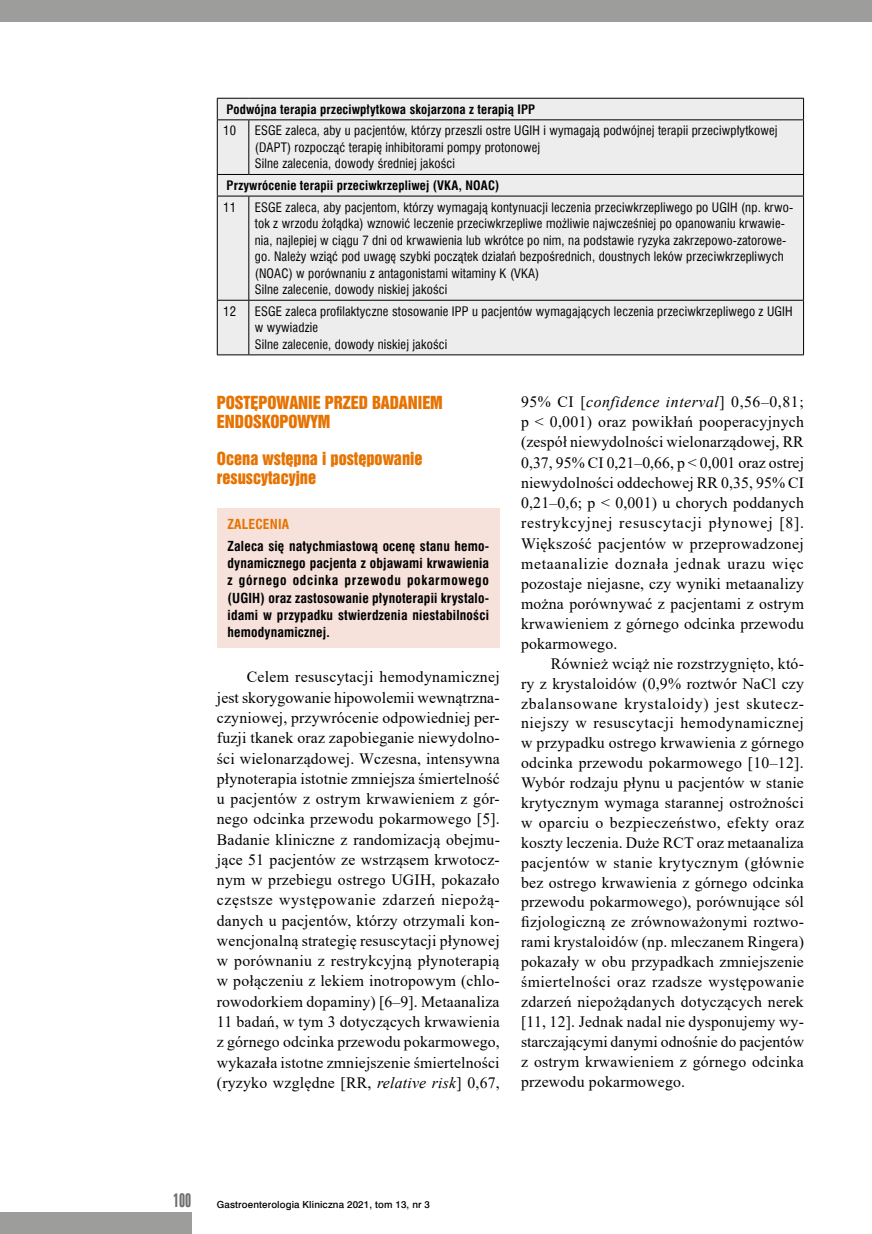
<style>
.page{position:relative;width:872px;height:1234px;background:#fff}
.page>*{position:absolute;margin:0;border:0;box-sizing:border-box;transform-origin:0 0}
.t1{font:18px "Swis 924 EU";color:#706f6f}
.t2{font:16.5px/18.8px "Swis 921 EU";color:#e67200}
.t3{font:15.75px/20px "Times New Roman";letter-spacing:.015em;color:#000;text-align:justify}
.t4{font:700 13.5px/17.2px "Swis 721 Cn EU";letter-spacing:.015em;color:#000;text-align:justify}
.t5{font:700 13.5px "Swis 721 Cn EU";letter-spacing:.015em;color:#e67200}
.t6{font:12.75px/16.5px "Swis 721 Cn EU";letter-spacing:.01em;color:#000}
.t7{font:700 12.75px "Swis 721 Cn EU";letter-spacing:.01em;color:#000}
.t8{font:9.75px "Swis 721 Md EU";letter-spacing:.015em;color:#000}
.s1{font-style:italic}
</style>
<div class="page">
<div style="left:0;top:0;width:872px;height:21px;background:#9d9d9c"></div>
<div style="left:0;top:1212px;width:191px;height:21px;background:#9d9d9c"></div>
<div style="left:218px;top:99px;width:585px;height:255px;background:#ededed"></div>
<hr style="left:217px;top:98px;width:32px;height:1px;background:#000">
<hr style="left:249px;top:98px;width:555px;height:1px;background:#000">
<hr style="left:217px;top:119px;width:32px;height:1px;background:#000">
<hr style="left:249px;top:119px;width:555px;height:1px;background:#000">
<hr style="left:248px;top:120px;width:1px;height:54px;background:#000">
<hr style="left:217px;top:174px;width:32px;height:1px;background:#000">
<hr style="left:249px;top:174px;width:555px;height:1px;background:#000">
<hr style="left:217px;top:196px;width:32px;height:1px;background:#000">
<hr style="left:249px;top:196px;width:555px;height:1px;background:#000">
<hr style="left:248px;top:196px;width:1px;height:104px;background:#000">
<hr style="left:248px;top:300px;width:1px;height:54px;background:#000">
<svg style="left:217px;top:99px;width:1px;height:20px"></svg>
<svg style="left:803px;top:99px;width:1px;height:20px"></svg>
<hr style="left:217px;top:120px;width:1px;height:54px;background:#000">
<hr style="left:803px;top:120px;width:1px;height:54px;background:#000">
<svg style="left:217px;top:175px;width:1px;height:21px"></svg>
<svg style="left:803px;top:175px;width:1px;height:21px"></svg>
<hr style="left:217px;top:196px;width:1px;height:104px;background:#000">
<hr style="left:803px;top:196px;width:1px;height:104px;background:#000">
<hr style="left:217px;top:300px;width:32px;height:1px;background:#000">
<hr style="left:217px;top:300px;width:1px;height:54px;background:#000">
<hr style="left:249px;top:300px;width:555px;height:1px;background:#000">
<hr style="left:803px;top:300px;width:1px;height:54px;background:#000">
<hr style="left:217px;top:354px;width:32px;height:1px;background:#000">
<hr style="left:249px;top:354px;width:555px;height:1px;background:#000">
<div style="left:217px;top:508px;width:283px;height:139px;background:#f6e1db"></div>
<p class="t7" style="left:227px;top:101px;width:310px">Podwójna terapia przeciwpłytkowa skojarzona z terapią IPP</p>
<p class="t6" style="left:223px;top:122px;width:14px">10</p>
<p class="t6" style="left:255px;top:122px;width:524px">ESGE zaleca, aby u pacjentów, którzy przeszli ostre UGIH i wymagają podwójnej terapii przeciwpłytkowej (DAPT) rozpocząć terapię inhibitorami pompy protonowej<br>Silne zalecenia, dowody średniej jakości</p>
<p class="t7" style="left:227px;top:178px;width:274px">Przywrócenie terapii przeciwkrzepliwej (VKA, NOAC)</p>
<p class="t6" style="left:223px;top:199px;width:14px">11</p>
<p class="t6" style="left:255px;top:199px;width:540px">ESGE zaleca, aby pacjentom, którzy wymagają kontynuacji leczenia przeciwkrzepliwego po UGIH (np. krwo&shy;tok z wrzodu żołądka) wznowić leczenie przeciwkrzepliwe możliwie najwcześniej po opanowaniu krwawie&shy;nia, najlepiej w ciągu 7 dni od krwawienia lub wkrótce po nim, na podstawie ryzyka zakrzepowo-zatorowe&shy;go. Należy wziąć pod uwagę szybki początek działań bezpośrednich, doustnych leków przeciwkrzepliwych (NOAC) w porównaniu z antagonistami witaminy K (VKA)<br>Silne zalecenie, dowody niskiej jakości</p>
<p class="t6" style="left:223px;top:303px;width:14px">12</p>
<p class="t6" style="left:255px;top:303px;width:539px">ESGE zaleca profilaktyczne stosowanie IPP u pacjentów wymagających leczenia przeciwkrzepliwego z UGIH w wywiadzie<br>Silne zalecenie, dowody niskiej jakości</p>
<p class="t2" style="left:217px;top:393px;width:227px">POSTĘPOWANIE PRZED BADANIEM<br>ENDOSKOPOWYM</p>
<p class="t2" style="left:217px;top:449px;width:207px">Ocena wstępna i postępowanie resuscytacyjne</p>
<p class="t5" style="left:227px;top:516px;width:63px">ZALECENIA</p>
<p class="t4" style="left:227px;top:538px;width:263px">Zaleca się natychmiastową ocenę stanu hemo&shy;dynamicznego pacjenta z objawami krwawienia z górnego odcinka przewodu pokarmowego (UGIH) oraz zastosowanie płynoterapii krystalo&shy;idami w przypadku stwierdzenia niestabilności hemodynamicznej.</p>
<p class="t3" style="left:217px;top:666px;width:284px;text-indent:30px">Celem resuscytacji hemodynamicznej jest skorygowanie hipowolemii wewnątrzna&shy;czyniowej, przywrócenie odpowiedniej per&shy;fuzji tkanek oraz zapobieganie niewydolno&shy;ści wielonarządowej. Wczesna, intensywna płynoterapia istotnie zmniejsza śmiertelność u pacjentów z ostrym krwawieniem z gór&shy;nego odcinka przewodu pokarmowego [5].<br>Badanie kliniczne z randomizacją obejmu&shy;jące 51 pacjentów ze wstrząsem krwotocz&shy;nym w przebiegu ostrego UGIH, pokazało częstsze występowanie zdarzeń niepożą&shy;danych u pacjentów, którzy otrzymali kon&shy;wencjonalną strategię resuscytacji płynowej w porównaniu z restrykcyjną płynoterapią w połączeniu z lekiem inotropowym (chlo&shy;rowodorkiem dopaminy) [6–9]. Metaanaliza 11 badań, w tym 3 dotyczących krwawienia z górnego odcinka przewodu pokarmowego, wykazała istotne zmniejszenie śmiertelności (ryzyko względne [RR, <span class="s1">relative risk</span>] 0,67,</p>
<p class="t3" style="left:521px;top:391px;width:284px">95% CI [<span class="s1">confidence interval</span>] 0,56–0,81; p &lt; 0,001) oraz powikłań pooperacyjnych (zespół niewydolności wielonarządowej, RR 0,37, 95% CI 0,21–0,66, p &lt; 0,001 oraz ostrej niewydolności oddechowej RR 0,35, 95% CI 0,21–0,6; p &lt; 0,001) u chorych poddanych restrykcyjnej resuscytacji płynowej [8].<br>Większość pacjentów w przeprowadzonej metaanalizie doznała jednak urazu więc pozostaje niejasne, czy wyniki metaanalizy można porównywać z pacjentami z ostrym krwawieniem z górnego odcinka przewodu pokarmowego.</p>
<p class="t3" style="left:521px;top:653px;width:284px;text-indent:30px">Również wciąż nie rozstrzygnięto, któ&shy;ry z krystaloidów (0,9% roztwór NaCl czy zbalansowane krystaloidy) jest skutecz&shy;niejszy w resuscytacji hemodynamicznej w przypadku ostrego krwawienia z górnego odcinka przewodu pokarmowego [10–12].<br>Wybór rodzaju płynu u pacjentów w stanie krytycznym wymaga starannej ostrożności w oparciu o bezpieczeństwo, efekty oraz koszty leczenia. Duże RCT oraz metaanaliza pacjentów w stanie krytycznym (głównie bez ostrego krwawienia z górnego odcinka przewodu pokarmowego), porównujące sól fizjologiczną ze zrównoważonymi roztwo&shy;rami krystaloidów (np. mleczanem Ringera) pokazały w obu przypadkach zmniejszenie śmiertelności oraz rzadsze występowanie zdarzeń niepożądanych dotyczących nerek [11, 12]. Jednak nadal nie dysponujemy wy&shy;starczającymi danymi odnośnie do pacjentów z ostrym krwawieniem z górnego odcinka przewodu pokarmowego.</p>
<p class="t1" style="left:173px;top:1188px;width:20px">100</p>
<p class="t8" style="left:217px;top:1198px;width:215px">Gastroenterologia Kliniczna 2021, tom 13, nr 3</p>
</div>
